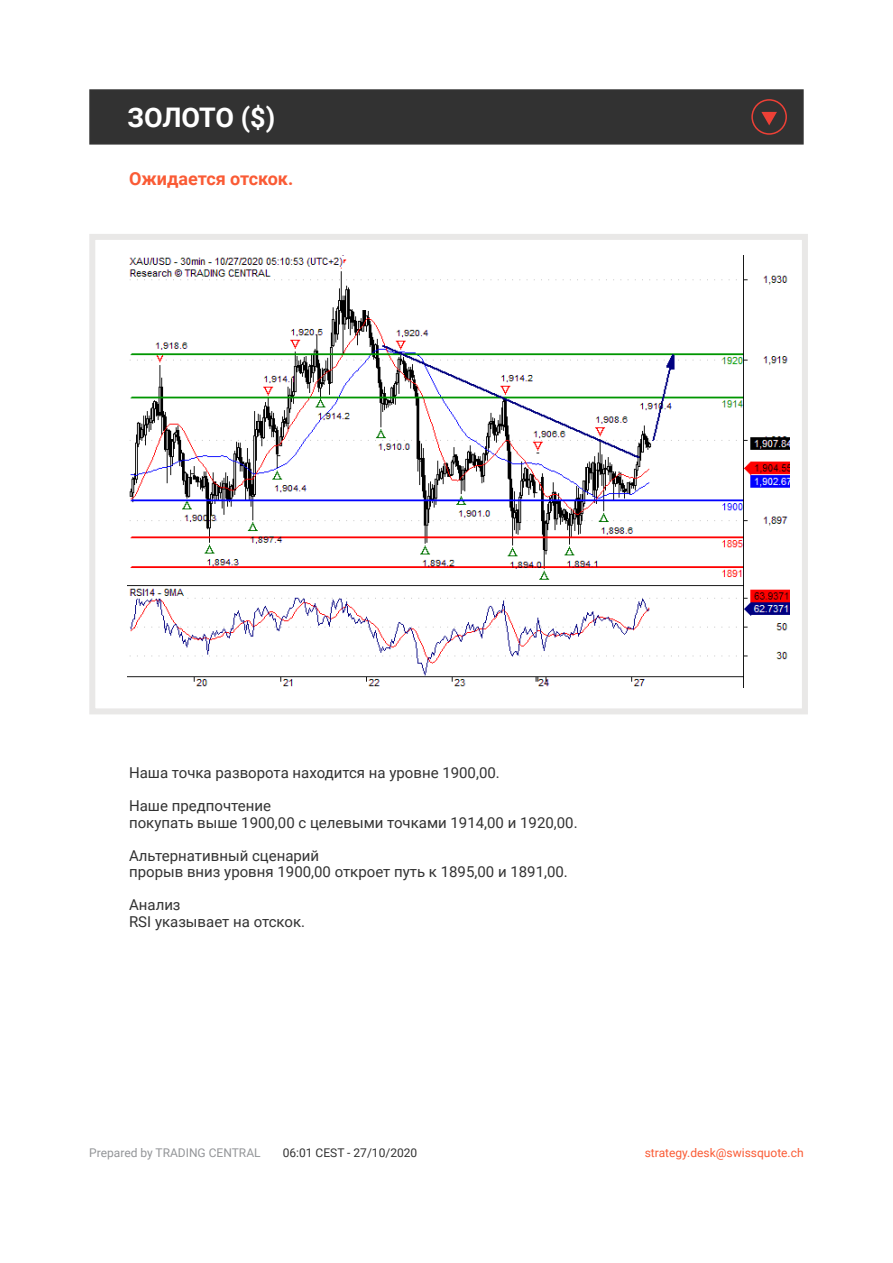
<style>
.page{position:relative;width:893px;height:1263px;background:#fff}
.page>*{position:absolute;margin:0;border:0;box-sizing:border-box;transform-origin:0 0}
.t1{font:700 27px "Roboto";letter-spacing:-.015em;color:#fff}
.t2{font:700 18px "Roboto";color:#fa5b35}
.t3{font:15px/16.5px "Roboto";color:#323232}
.t4{font:12px "Roboto";color:#fa5b35}
.t5{font:12px "Roboto";color:#939598}
.t6{font:12px "Roboto";color:#323232}
</style>
<div class="page">
<div style="left:89px;top:234px;width:719px;height:480px;border:6px solid #e9e8e7"></div>
<div style="left:89px;top:89px;width:715px;height:56px;background:#323232;border:2px solid #323232"></div>
<img style="left:128px;top:255px;width:661px;height:432px">
<svg style="left:751px;top:99px;width:36px;height:36px"></svg>
<h1 class="t1" style="left:128px;top:98px;width:149px">ЗОЛОТО ($)</h1>
<p class="t2" style="left:129px;top:166px;width:166px">Ожидается отскок.</p>
<p class="t3" style="left:129px;top:764px;width:372px">Наша точка разворота находится на уровне 1900,00.</p>
<p class="t3" style="left:129px;top:797px;width:450px">Наше предпочтение<br>покупать выше 1900,00 с целевыми точками 1914,00 и 1920,00.</p>
<p class="t3" style="left:129px;top:846px;width:440px">Альтернативный сценарий<br>прорыв вниз уровня 1900,00 откроет путь к 1895,00 и 1891,00.</p>
<p class="t3" style="left:129px;top:896px;width:177px">Анализ<br>RSI указывает на отскок.</p>
<p class="t5" style="left:89px;top:1144px;width:173px">Prepared by TRADING CENTRAL</p>
<p class="t6" style="left:283px;top:1144px;width:136px">06:01 CEST - 27/10/2020</p>
<p class="t4" style="left:645px;top:1144px;width:160px">strategy.desk@swissquote.ch</p>
</div>
